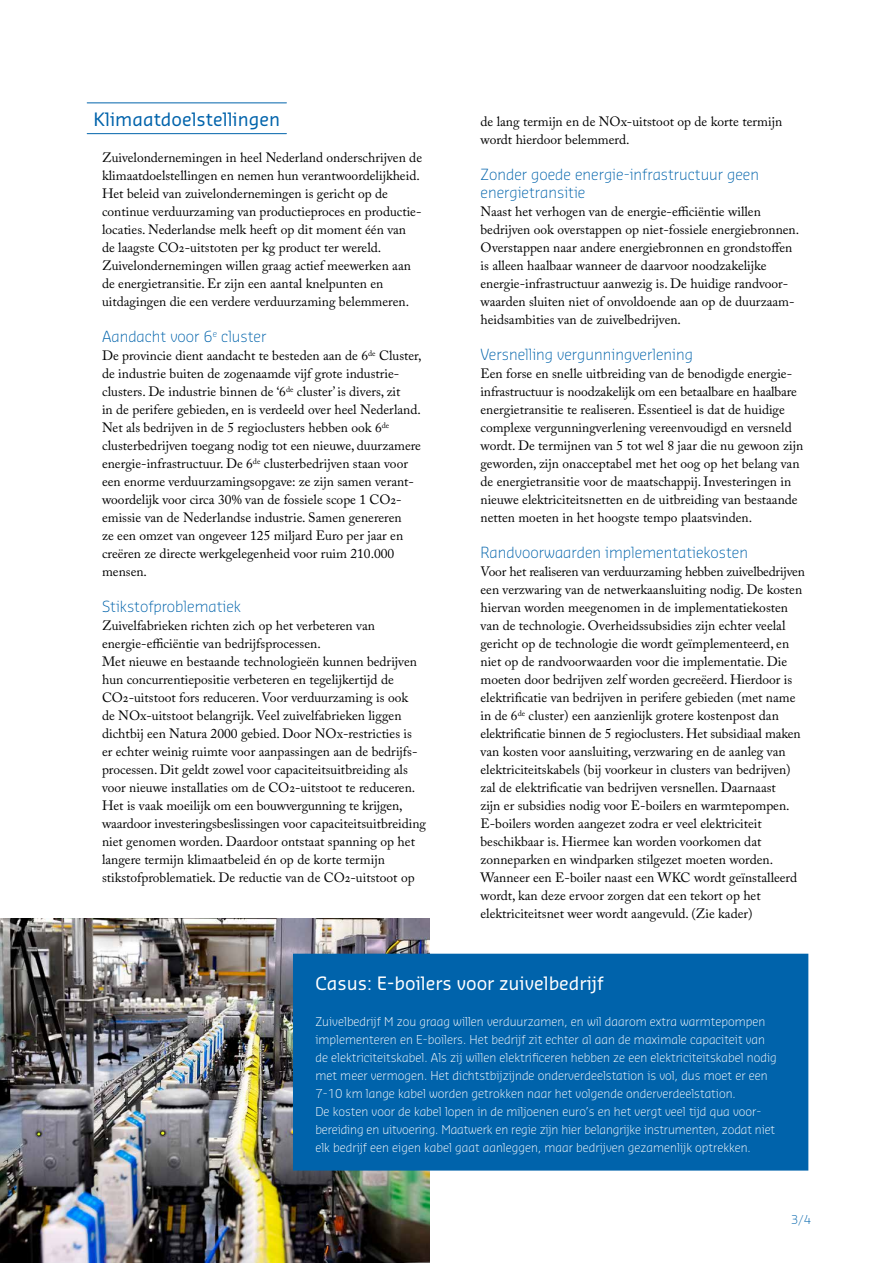
<style>
.page{position:relative;width:893px;height:1263px;background:#fff}
.page>*{position:absolute;margin:0;border:0;box-sizing:border-box;transform-origin:0 0}
.t1{font:18px "Sansa Std";color:#fff}
.t2{font:18px "Sansa Std";color:#0063ab}
.t3{font:300 15px/18px "Sansa Std";color:#0063ab}
.t4{font:13.5px/18px "Adobe Caslon Pro";color:#000}
.t5{font:300 12px/18px "Sansa Std";color:#fff}
.t6{font:300 12px "Sansa Std";color:#0063ab}
</style>
<div class="page">
<hr style="left:87px;top:133px;width:199px;height:1px;background:#0063ab">
<hr style="left:87px;top:103px;width:199px;height:1px;background:#0063ab">
<img style="left:0;top:918px;width:429px;height:345px">
<div style="left:293px;top:954px;width:515px;height:216px;background:#0063ab"></div>
<div style="left:294px;top:955px;width:513px;height:214px;border:1px solid #0063ab"></div>
<h1 class="t2" style="left:94px;top:107px;width:188px">Klimaatdoelstellingen</h1>
<p class="t4" style="left:102px;top:148px;width:321px">Zuivelondernemingen in heel Nederland onderschrijven de klimaatdoelstellingen en nemen hun verantwoordelijkheid.<br>Het beleid van zuivelondernemingen is gericht op de continue verduurzaming van productieproces en productie&shy;locaties. Nederlandse melk heeft op dit moment één van de laagste CO2-uitstoten per kg product ter wereld.<br>Zuivelondernemingen willen graag actief meewerken aan de energietransitie. Er zijn een aantal knelpunten en uitdagingen die een verdere verduurzaming belemmeren.</p>
<p class="t3" style="left:102px;top:327px;width:166px">Aandacht voor 6<sup>e</sup> cluster</p>
<p class="t4" style="left:102px;top:346px;width:321px">De provincie dient aandacht te besteden aan de 6<sup>de</sup> Cluster, de industrie buiten de zogenaamde vijf grote industrie&shy;clusters. De industrie binnen de ‘6<sup>de</sup> cluster’ is divers, zit<br>in de perifere gebieden, en is verdeeld over heel Nederland.<br>Net als bedrijven in de 5 regioclusters hebben ook 6<sup>de </sup>clusterbedrijven toegang nodig tot een nieuwe, duurzamere energie-infrastructuur. De 6<sup>de</sup> clusterbedrijven staan voor een enorme verduurzamingsopgave: ze zijn samen verant&shy;woordelijk voor circa 30% van de fossiele scope 1 CO2-- emissie van de Nederlandse industrie. Samen genereren<br>ze een omzet van ongeveer 125 miljard Euro per jaar en creëren ze directe werkgelegenheid voor ruim 210.000 mensen.</p>
<p class="t3" style="left:102px;top:597px;width:140px">Stikstofproblematiek</p>
<p class="t4" style="left:102px;top:616px;width:326px">Zuivelfabrieken richten zich op het verbeteren van energie--efficiëntie van bedrijfsprocessen.<br>Met nieuwe en bestaande technologieën kunnen bedrijven hun concurrentiepositie verbeteren en tegelijkertijd de CO2-uitstoot fors reduceren. Voor verduurzaming is ook<br>de NOx-uitstoot belangrijk. Veel zuivelfabrieken liggen dichtbij een Natura 2000 gebied. Door NOx-restricties is<br>er echter weinig ruimte voor aanpassingen aan de bedrijfs&shy;processen. Dit geldt zowel voor capaciteitsuitbreiding als voor nieuwe installaties om de CO2-uitstoot te reduceren.<br>Het is vaak moeilijk om een bouwvergunning te krijgen, waardoor investeringsbeslissingen voor capaciteitsuitbreiding niet genomen worden. Daardoor ontstaat spanning op het langere termijn klimaatbeleid én op de korte termijn stikstofproblematiek. De reductie van de CO2-uitstoot op</p>
<p class="t4" style="left:480px;top:112px;width:303px">de lang termijn en de NOx-uitstoot op de korte termijn wordt hierdoor belemmerd.</p>
<p class="t3" style="left:480px;top:165px;width:280px">Zonder goede energie-infrastructuur geen energietransitie</p>
<p class="t4" style="left:480px;top:202px;width:320px">Naast het verhogen van de energie-efficiëntie willen bedrijven ook overstappen op niet-fossiele energiebronnen.<br>Overstappen naar andere energiebronnen en grondstoffen is alleen haalbaar wanneer de daarvoor noodzakelijke energie-infrastructuur aanwezig is. De huidige randvoor&shy;waarden sluiten niet of onvoldoende aan op de duurzaam&shy;heidsambities van de zuivelbedrijven.</p>
<p class="t3" style="left:480px;top:345px;width:214px">Versnelling vergunningverlening</p>
<p class="t4" style="left:480px;top:364px;width:324px">Een forse en snelle uitbreiding van de benodigde energie-- infrastructuur is noodzakelijk om een betaalbare en haalbare energietransitie te realiseren. Essentieel is dat de huidige complexe vergunningverlening vereenvoudigd en versneld wordt. De termijnen van 5 tot wel 8 jaar die nu gewoon zijn geworden, zijn onacceptabel met het oog op het belang van de energietransitie voor de maatschappij. Investeringen in nieuwe elektriciteitsnetten en de uitbreiding van bestaande netten moeten in het hoogste tempo plaatsvinden.</p>
<p class="t3" style="left:480px;top:543px;width:269px">Randvoorwaarden implementatiekosten</p>
<p class="t4" style="left:480px;top:562px;width:326px">Voor het realiseren van verduurzaming hebben zuivelbedrijven een verzwaring van de netwerkaansluiting nodig. De kosten hiervan worden meegenomen in de implementatiekosten van de technologie. Overheidssubsidies zijn echter veelal gericht op de technologie die wordt geïmplementeerd, en niet op de randvoorwaarden voor die implementatie. Die moeten door bedrijven zelf worden gecreëerd. Hierdoor is elektrificatie van bedrijven in perifere gebieden (met name in de 6<sup>de</sup> cluster) een aanzienlijk grotere kostenpost dan elektrificatie binnen de 5 regioclusters. Het subsidiaal maken van kosten voor aansluiting, verzwaring en de aanleg van elektriciteitskabels (bij voorkeur in clusters van bedrijven) zal de elektrificatie van bedrijven versnellen. Daarnaast<br>zijn er subsidies nodig voor E-boilers en warmtepompen.<br>E-boilers worden aangezet zodra er veel elektriciteit beschikbaar is. Hiermee kan worden voorkomen dat zonneparken en windparken stilgezet moeten worden.<br>Wanneer een E-boiler naast een WKC wordt geïnstalleerd wordt, kan deze ervoor zorgen dat een tekort op het elektriciteitsnet weer wordt aangevuld. (Zie kader)</p>
<h1 class="t1" style="left:315px;top:971px;width:289px">Casus: E-boilers voor zuivelbedrijf</h1>
<p class="t5" style="left:315px;top:1012px;width:463px">Zuivelbedrijf M zou graag willen verduurzamen, en wil daarom extra warmtepompen implementeren en E-boilers. Het bedrijf zit echter al aan de maximale capaciteit van de elektriciteitskabel. Als zij willen elektrificeren hebben ze een elektriciteitskabel nodig met meer vermogen. Het dichtstbijzijnde onderverdeelstation is vol, dus moet er een 7-10 km lange kabel worden getrokken naar het volgende onderverdeelstation.<br>De kosten voor de kabel lopen in de miljoenen euro’s en het vergt veel tijd qua voor&shy;bereiding en uitvoering. Maatwerk en regie zijn hier belangrijke instrumenten, zodat niet elk bedrijf een eigen kabel gaat aanleggen, maar bedrijven gezamenlijk optrekken.</p>
<p class="t6" style="left:791px;top:1212px;width:22px">3/4</p>
</div>
